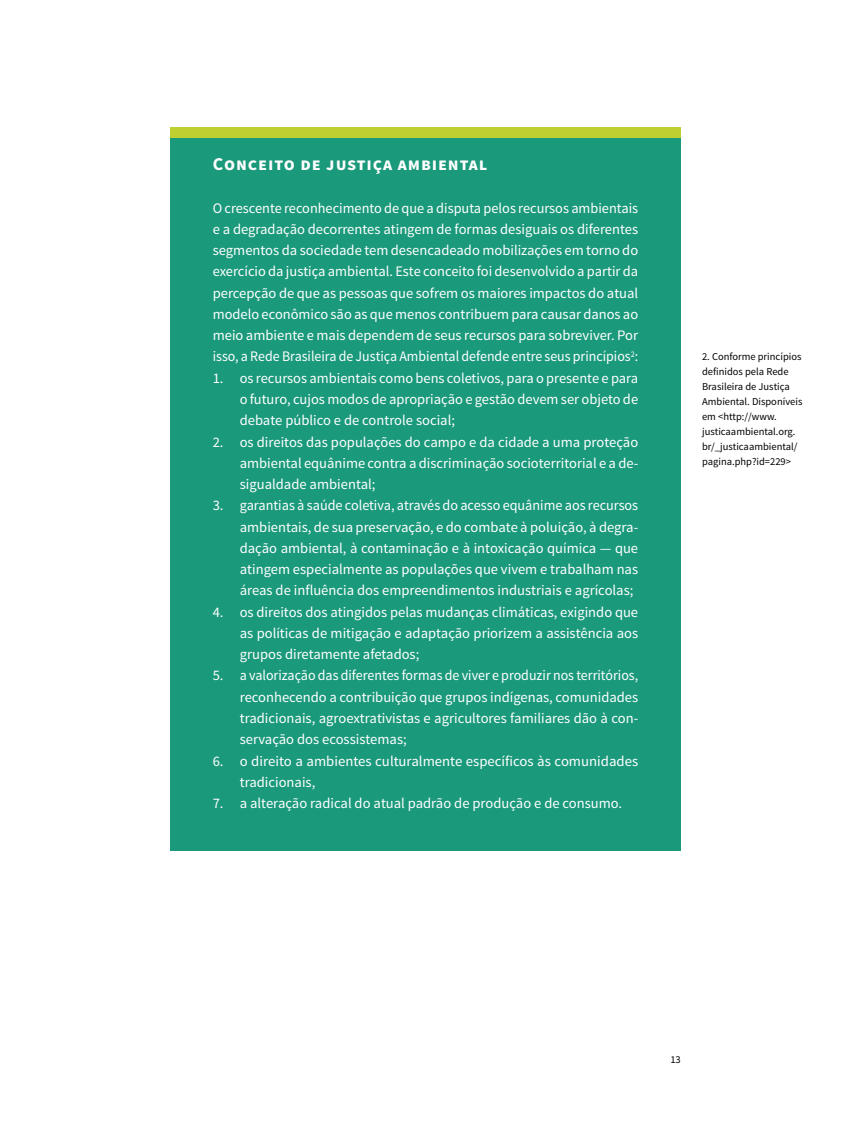
<style>
.page{position:relative;width:851px;height:1127px;background:#fff}
.page>*{position:absolute;margin:0;border:0;box-sizing:border-box;transform-origin:0 0}
.t1{font:700 18px "Source Sans Pro";letter-spacing:.05em;color:#fff}
.t2{font:14.55px/21.3px "Source Sans Pro";color:#fff;text-align:justify}
.t3{font:10.5px/15px "Source Sans Pro";color:#000}
</style>
<div class="page">
<div style="left:170px;top:128px;width:510px;height:722px;background:#1b997b"></div>
<div style="left:170px;top:128px;width:510px;height:10px;background:#becf31"></div>
<p class="t1" style="left:213px;top:153px;width:276px">Conceito de justiça ambiental</p>
<p class="t2" style="left:213px;top:197px;width:427px">O crescente reconhecimento de que a disputa pelos recursos ambientais e a degradação decorrentes atingem de formas desiguais os diferentes segmentos da sociedade tem desencadeado mobilizações em torno do exercício da justiça ambiental. Este conceito foi desenvolvido a partir da percepção de que as pessoas que sofrem os maiores impactos do atual modelo econômico são as que menos contribuem para causar danos ao meio ambiente e mais dependem de seus recursos para sobreviver. Por isso, a Rede Brasileira de Justiça Ambiental defende entre seus princípios<sup>2</sup>:</p>
<p class="t2" style="left:240px;top:367px;width:400px;text-indent:-27px">1. os recursos ambientais como bens coletivos, para o presente e para o futuro, cujos modos de apropriação e gestão devem ser objeto de debate público e de controle social;</p>
<p class="t2" style="left:240px;top:431px;width:400px;text-indent:-27px">2. os direitos das populações do campo e da cidade a uma proteção ambiental equânime contra a discriminação socioterritorial e a de&shy;sigualdade ambiental;</p>
<p class="t2" style="left:240px;top:495px;width:400px;text-indent:-27px">3. garantias à saúde coletiva, através do acesso equânime aos recursos ambientais, de sua preservação, e do combate à poluição, à degra&shy;dação ambiental, à contaminação e à intoxicação química ― que atingem especialmente as populações que vivem e trabalham nas áreas de influência dos empreendimentos industriais e agrícolas;</p>
<p class="t2" style="left:240px;top:601px;width:400px;text-indent:-27px">4. os direitos dos atingidos pelas mudanças climáticas, exigindo que as políticas de mitigação e adaptação priorizem a assistência aos grupos diretamente afetados;</p>
<p class="t2" style="left:240px;top:665px;width:400px;text-indent:-27px">5. a valorização das diferentes formas de viver e produzir nos territórios, reconhecendo a contribuição que grupos indígenas, comunidades tradicionais, agroextrativistas e agricultores familiares dão à con&shy;servação dos ecossistemas;</p>
<p class="t2" style="left:240px;top:750px;width:400px;text-indent:-27px">6. o direito a ambientes culturalmente específicos às comunidades tradicionais,</p>
<p class="t2" style="left:213px;top:793px;width:411px">7. a alteração radical do atual padrão de produção e de consumo.</p>
<p class="t3" style="left:702px;top:349px;width:102px">2. Conforme princípios definidos pela Rede<br>Brasileira de Justiça<br>Ambiental. Disponíveis em &lt;http://www. justicaambiental.org. br/_justicaambiental/ pagina.php?id=229&gt;</p>
<p class="t3" style="left:670px;top:1052px;width:12px">13</p>
</div>
